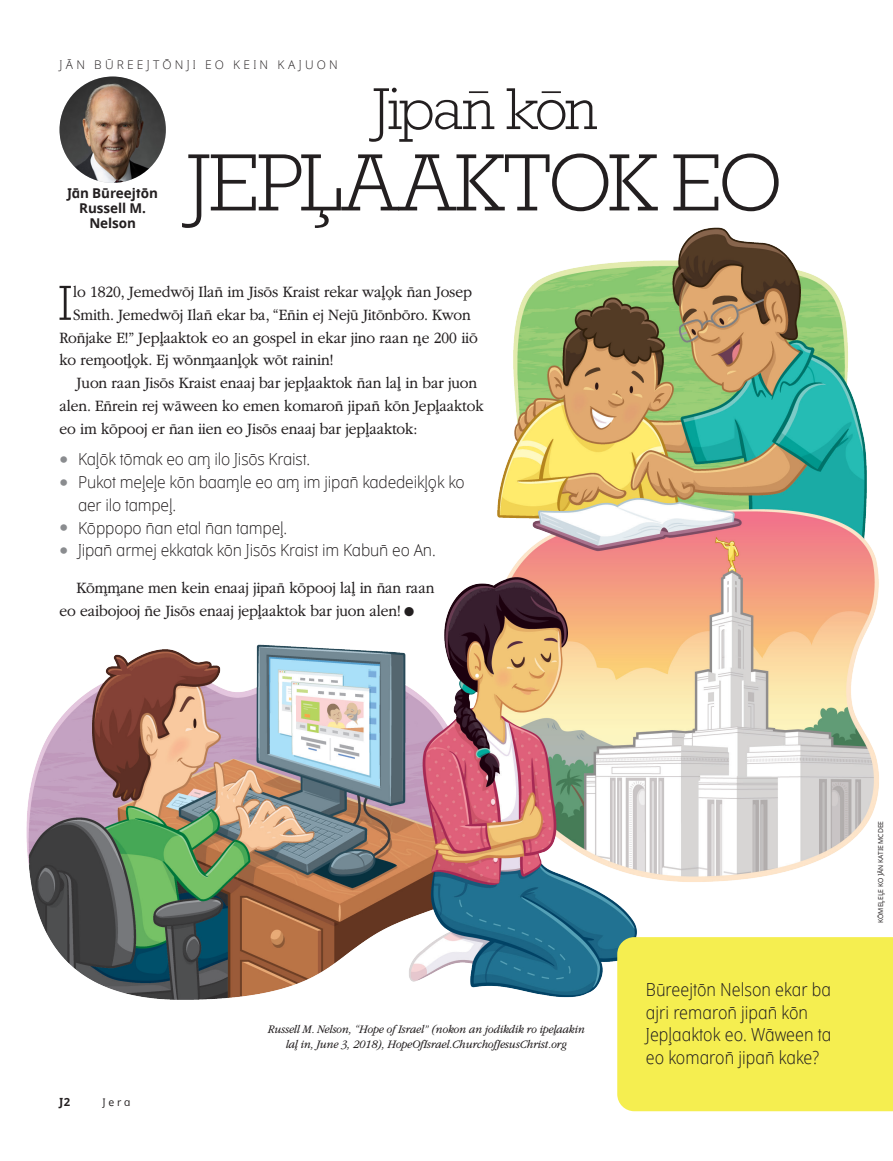
<style>
.page{position:relative;width:893px;height:1161px;background:#fff}
.page>*{position:absolute;margin:0;border:0;box-sizing:border-box;transform-origin:0 0}
.t1{font:300 82.5px "Rockwelllds Lat";letter-spacing:-.015em;color:#231f20}
.t2{font:300 60px "Rockwelllds Lat";letter-spacing:-.04em;color:#231f20}
.ARTCL_para_first_reg{font:300 50.1px "Rockwelllds Lat";color:#231f20}
.SIDE_para_first_Lite{font:300 18px/22.5px "Dots Solid Condlds Lat";color:#231f20}
.ARTCL_para_regular{font:300 16.5px/22.8px "Garamondlds Lat Plus";letter-spacing:-.01em;color:#231f20;scale:.95 1}
.ARTCL_para_first_reg-2{font:300 16.5px "Garamondlds Lat Plus";letter-spacing:-.01em;color:#231f20;scale:.95 1}
.t3{font:300 16.5px/22.8px "Dots Solidlds Lat";letter-spacing:-.01em;color:#231f20;scale:.95 1}
.ARTCL-BY_para_first{font:13.5px/15px "Dots Solid lds Lat Bold";letter-spacing:-.005em;color:#231f20;text-align:center}
.ARTCL-EVT_para{font:italic 300 12px/15px "Garamondlds Lat Plus";letter-spacing:-.01em;color:#231f20;text-align:center;scale:.95 1}
.t4{font:300 12px "Dots Solidlds Lat";letter-spacing:.27em;color:#231f20}
.t5{font:11.25px "Dots Solid lds Lat Bold";color:#231f20}
.t6{font:10.5px "Dots Solidlds Lat";color:#231f20}
.FIGimg-CRDT_para{font:6.75px "Dots Solidlds Lat";color:#231f20}
.s1{font-family:"Mc Kaylds Lat";font-weight:700;font-size:18px;color:#8a8c8f}
.s2{font-family:"Dots Solidlds Lat";font-size:12.75px}
</style>
<div class="page">
<img style="left:26px;top:227px;width:853px;height:773px">
<div style="left:617px;top:937px;width:276px;height:174px;background:#f5ee50"></div>
<img style="left:60px;top:77px;width:106px;height:106px;border-radius:53px">
<p class="t4" style="left:60px;top:56px;width:280px">JĀN BŪREEJTŌNJI EO KEIN KAJUON</p>
<p class="ARTCL-BY_para_first" style="left:67px;top:186px;width:92px">Jān Būreejtōn<br>Russell M.<br>Nelson</p>
<p class="t2" style="left:373px;top:63px;width:225px">Jipan̄ kōn</p>
<p class="t1" style="left:188px;top:120px;width:596px">JEPĻAAKTOK EO</p>
<p class="ARTCL_para_first_reg" style="left:58px;top:265px;width:16px">I</p>
<p class="ARTCL_para_first_reg-2" style="left:73px;top:280px;width:421px">lo 1820, Jemedwōj Ilan̄ im Jisōs Kraist rekar waļo̧k n̄an Josep</p>
<p class="ARTCL_para_first_reg-2" style="left:73px;top:303px;width:420px">Smith. Jemedwōj Ilan̄ ekar ba, “En̄in ej Nejū Jitōnbōro. Kwon</p>
<p class="ARTCL_para_first_reg-2" style="left:60px;top:325px;width:442px">Ron̄jake E!” Jepļaaktok eo an gospel in ekar jino raan ņe 200 iiō</p>
<p class="ARTCL_para_first_reg-2" style="left:60px;top:348px;width:290px">ko rem̧ootļo̧k. Ej wōnm̧aanļo̧k wōt rainin!</p>
<p class="ARTCL_para_regular" style="left:60px;top:371px;width:448px;text-indent:17px">Juon raan Jisōs Kraist enaaj bar jepļaaktok n̄an laļ in bar juon alen. En̄rein rej wāween ko emen komaron̄ jipan̄ kōn Jepļaaktok eo im kōpooj er n̄an iien eo Jisōs enaaj bar jepļaaktok:</p>
<p class="t3" style="left:60px;top:448px;width:265px"><span class="s1">•</span> Kaļōk tōmak eo am̧ ilo Jisōs Kraist.</p>
<p class="t3" style="left:78px;top:471px;width:408px;text-indent:-18px"><span class="s1">•</span> Pukot meļeļe kōn baam̧le eo am̧ im jipan̄ kadedeikļo̧k ko aer ilo tampeļ.</p>
<p class="t3" style="left:60px;top:516px;width:241px"><span class="s1">•</span> Kōppopo n̄an etal n̄an tampeļ.</p>
<p class="t3" style="left:60px;top:539px;width:397px"><span class="s1">•</span> Jipan̄ armej ekkatak kōn Jisōs Kraist im Kabun̄ eo An.</p>
<p class="ARTCL_para_regular" style="left:60px;top:576px;width:396px;text-indent:17px">Kōm̧m̧ane men kein enaaj jipan̄ kōpooj laļ in n̄an raan eo eaibojooj n̄e Jisōs enaaj jepļaaktok bar juon alen! <span class="s2">●</span></p>
<p class="t5" style="left:60px;top:1093px;width:12px">J2</p>
<p class="t6" style="left:102px;top:1094px;width:30px">Jera</p>
<p class="ARTCL-EVT_para" style="left:268px;top:1022px;width:335px">Russell M. Nelson, “Hope of Israel” (nokon an jodikdik ro ipeļaakin laļ in, June 3, 2018), HopeOfIsrael.ChurchofJesusChrist.org</p>
<p class="SIDE_para_first_Lite" style="left:646px;top:978px;width:187px">Būreejtōn Nelson ekar ba ajri remaron̄ jipan̄ kōn<br>Jepļaaktok eo. Wāween ta eo komaron̄ jipan̄ kake?</p>
<p class="FIGimg-CRDT_para" style="left:876px;top:923px;width:103px;rotate:-90deg">KŌMEĻEĻE KO JĀN KATIE MCDEE</p>
</div>
